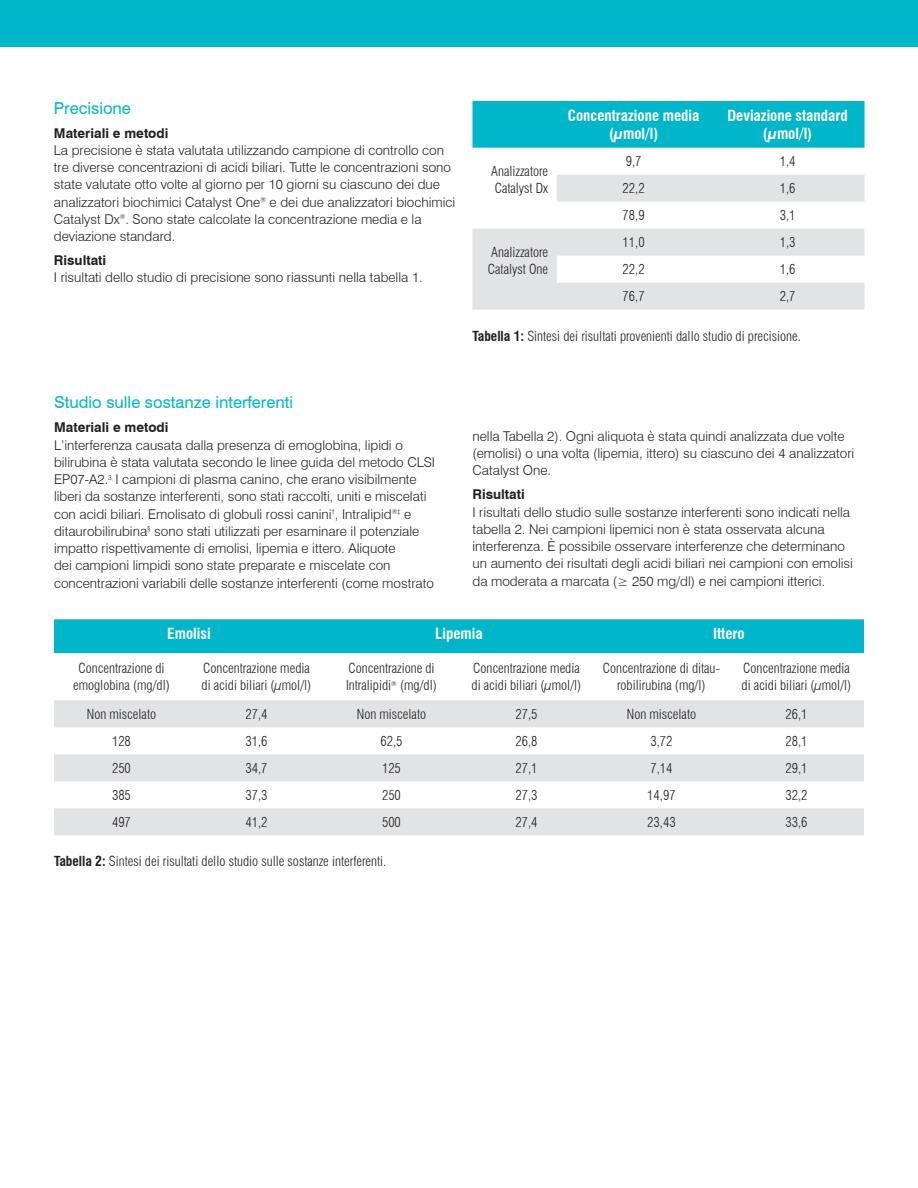
<style>
.page{position:relative;width:918px;height:1188px;background:#fff}
.page>*{position:absolute;margin:0;border:0;box-sizing:border-box;transform-origin:0 0}
.t1{font:16.5px "Swiss 721 BT";color:#00b6c8}
.t2{font:700 condensed 15px/18px "Swiss 721 BT";color:#fff;text-align:center}
.t3{font:300 13.5px/17.2px "Swiss 721 BT";color:#231f20}
.t4{font:300 condensed 13.5px/17.2px "Swiss 721 BT";color:#231f20}
.t5{font:700 13.5px "Swiss 721 BT";color:#231f20}
.s1{font-weight:700}
</style>
<div class="page">
<div style="left:0;top:0;width:918px;height:46px;background:#00b6c8"></div>
<div style="left:472px;top:101px;width:393px;height:47px;background:#00b6c8"></div>
<svg style="left:472px;top:175px;width:393px;height:135px;fill:#e2e3e4"></svg>
<div style="left:54px;top:619px;width:810px;height:34px;background:#00b6c8"></div>
<svg style="left:54px;top:700px;width:810px;height:135px;fill:#e2e3e4"></svg>
<p class="t1" style="left:54px;top:98px;width:79px">Precisione</p>
<p class="t5" style="left:54px;top:125px;width:116px">Materiali e metodi</p>
<p class="t3" style="left:54px;top:141px;width:403px">La precisione è stata valutata utilizzando campione di controllo con tre diverse concentrazioni di acidi biliari. Tutte le concentrazioni sono state valutate otto volte al giorno per 10 giorni su ciascuno dei due analizzatori biochimici Catalyst One<sup>®</sup> e dei due analizzatori biochimici Catalyst Dx<sup>®</sup>. Sono state calcolate la concentrazione media e la deviazione standard.</p>
<p class="t5" style="left:54px;top:252px;width:54px">Risultati</p>
<p class="t3" style="left:54px;top:269px;width:370px">I risultati dello studio di precisione sono riassunti nella tabella 1.</p>
<p class="t4" style="left:491px;top:163px;width:58px">Analizzatore<br>Catalyst Dx</p>
<p class="t2" style="left:568px;top:107px;width:133px">Concentrazione media (µmol/l)</p>
<p class="t2" style="left:727px;top:107px;width:122px">Deviazione standard (µmol/l)</p>
<p class="t4" style="left:626px;top:153px;width:17px">9,7</p>
<p class="t4" style="left:780px;top:153px;width:17px">1,4</p>
<p class="t4" style="left:623px;top:180px;width:24px">22,2</p>
<p class="t4" style="left:780px;top:180px;width:17px">1,6</p>
<p class="t4" style="left:623px;top:207px;width:24px">78,9</p>
<p class="t4" style="left:780px;top:207px;width:17px">3,1</p>
<p class="t4" style="left:623px;top:234px;width:24px">11,0</p>
<p class="t4" style="left:780px;top:234px;width:17px">1,3</p>
<p class="t4" style="left:623px;top:261px;width:24px">22,2</p>
<p class="t4" style="left:780px;top:261px;width:17px">1,6</p>
<p class="t4" style="left:623px;top:288px;width:24px">76,7</p>
<p class="t4" style="left:780px;top:288px;width:17px">2,7</p>
<p class="t4" style="left:472px;top:328px;width:330px"><span class="s1">Tabella 1:</span> Sintesi dei risultati provenienti dallo studio di precisione.</p>
<p class="t4" style="left:488px;top:244px;width:62px">Analizzatore<br>Catalyst One</p>
<p class="t1" style="left:54px;top:393px;width:241px">Studio sulle sostanze interferenti</p>
<p class="t5" style="left:54px;top:419px;width:116px">Materiali e metodi</p>
<p class="t3" style="left:54px;top:436px;width:383px">L’interferenza causata dalla presenza di emoglobina, lipidi o bilirubina è stata valutata secondo le linee guida del metodo CLSI EP07-A2.<sup>3</sup> I campioni di plasma canino, che erano visibilmente liberi da sostanze interferenti, sono stati raccolti, uniti e miscelati con acidi biliari. Emolisato di globuli rossi canini<sup>†</sup>, Intralipid<sup>®‡</sup> e ditaurobilirubina<sup>§</sup> sono stati utilizzati per esaminare il potenziale impatto rispettivamente di emolisi, lipemia e ittero. Aliquote<br>dei campioni limpidi sono state preparate e miscelate con concentrazioni variabili delle sostanze interferenti (come mostrato</p>
<p class="t3" style="left:473px;top:427px;width:383px">nella Tabella 2). Ogni aliquota è stata quindi analizzata due volte (emolisi) o una volta (lipemia, ittero) su ciascuno dei 4 analizzatori<br>Catalyst One.</p>
<p class="t5" style="left:473px;top:486px;width:54px">Risultati</p>
<p class="t3" style="left:473px;top:503px;width:382px">I risultati dello studio sulle sostanze interferenti sono indicati nella tabella 2. Nei campioni lipemici non è stata osservata alcuna interferenza. È possibile osservare interferenze che determinano un aumento dei risultati degli acidi biliari nei campioni con emolisi da moderata a marcata (≥ 250 mg/dl) e nei campioni itterici.</p>
<p class="t2" style="left:167px;top:625px;width:45px">Emolisi</p>
<p class="t2" style="left:435px;top:625px;width:49px">Lipemia</p>
<p class="t2" style="left:713px;top:625px;width:33px">Ittero</p>
<p class="t4" style="left:73px;top:660px;width:98px;text-align:center">Concentrazione di emoglobina (mg/dl)</p>
<p class="t4" style="left:202px;top:660px;width:111px">Concentrazione media di acidi biliari (µmol/l)</p>
<p class="t4" style="left:346px;top:660px;width:92px">Concentrazione di<br>Intralipidi<sup>®</sup> (mg/dl)</p>
<p class="t4" style="left:472px;top:660px;width:111px">Concentrazione media di acidi biliari (µmol/l)</p>
<p class="t4" style="left:603px;top:660px;width:119px;text-align:center">Concentrazione di ditau&shy;robilirubina (mg/l)</p>
<p class="t4" style="left:742px;top:660px;width:111px">Concentrazione media di acidi biliari (µmol/l)</p>
<p class="t4" style="left:87px;top:705px;width:71px">Non miscelato</p>
<p class="t4" style="left:245px;top:705px;width:24px">27,4</p>
<p class="t4" style="left:357px;top:705px;width:71px">Non miscelato</p>
<p class="t4" style="left:515px;top:705px;width:24px">27,5</p>
<p class="t4" style="left:627px;top:705px;width:71px">Non miscelato</p>
<p class="t4" style="left:785px;top:705px;width:24px">26,1</p>
<p class="t4" style="left:112px;top:732px;width:20px">128</p>
<p class="t4" style="left:245px;top:732px;width:24px">31,6</p>
<p class="t4" style="left:380px;top:732px;width:24px">62,5</p>
<p class="t4" style="left:515px;top:732px;width:24px">26,8</p>
<p class="t4" style="left:650px;top:732px;width:24px">3,72</p>
<p class="t4" style="left:785px;top:732px;width:24px">28,1</p>
<p class="t4" style="left:112px;top:759px;width:20px">250</p>
<p class="t4" style="left:245px;top:759px;width:24px">34,7</p>
<p class="t4" style="left:382px;top:759px;width:20px">125</p>
<p class="t4" style="left:515px;top:759px;width:24px">27,1</p>
<p class="t4" style="left:650px;top:759px;width:24px">7,14</p>
<p class="t4" style="left:785px;top:759px;width:24px">29,1</p>
<p class="t4" style="left:112px;top:786px;width:20px">385</p>
<p class="t4" style="left:245px;top:786px;width:24px">37,3</p>
<p class="t4" style="left:382px;top:786px;width:20px">250</p>
<p class="t4" style="left:515px;top:786px;width:24px">27,3</p>
<p class="t4" style="left:647px;top:786px;width:30px">14,97</p>
<p class="t4" style="left:785px;top:786px;width:24px">32,2</p>
<p class="t4" style="left:112px;top:813px;width:20px">497</p>
<p class="t4" style="left:245px;top:813px;width:24px">41,2</p>
<p class="t4" style="left:382px;top:813px;width:20px">500</p>
<p class="t4" style="left:515px;top:813px;width:24px">27,4</p>
<p class="t4" style="left:647px;top:813px;width:30px">23,43</p>
<p class="t4" style="left:785px;top:813px;width:24px">33,6</p>
<p class="t4" style="left:54px;top:853px;width:334px"><span class="s1">Tabella 2:</span> Sintesi dei risultati dello studio sulle sostanze interferenti.</p>
</div>
